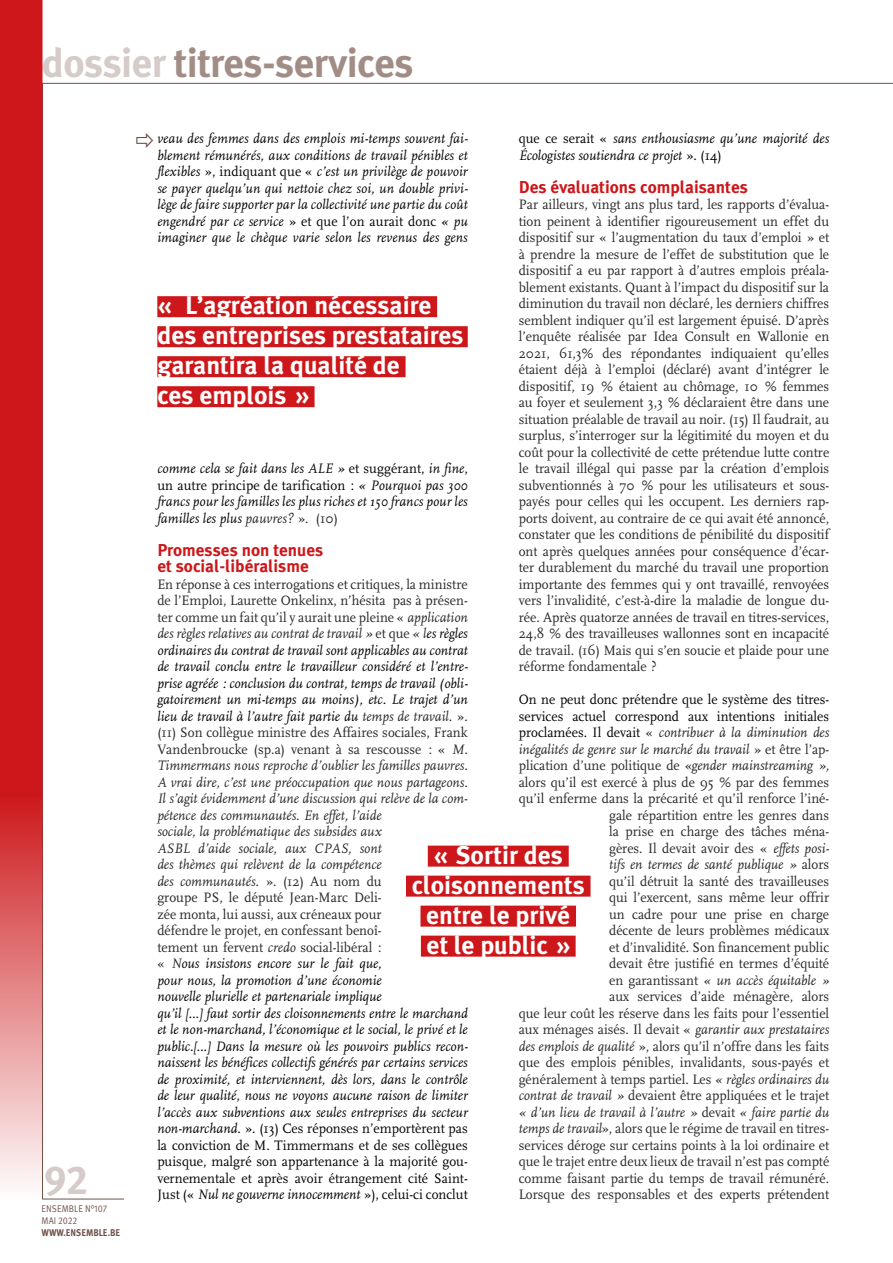
<style>
.page{position:relative;width:893px;height:1263px;background:#fff}
.page>*{position:absolute;margin:0;border:0;box-sizing:border-box;transform-origin:0 0}
.t1{font:700 40.5px "Meta Plus";letter-spacing:-.015em;color:#a28d86}
.t2{font:40.5px "Meta Plus Bold Caps";color:#d5cbc9}
.t3{font:700 25.5px/30px "Meta Plus";color:#fff}
.t4{font:700 17.25px/16.5px "Meta Plus";color:#cd171a}
.t5{font:14.25px/16.5px "FF Scala";color:#272727;text-align:justify;scale:.95 1}
.t6{font:italic 14.25px/16.5px "FF Scala";letter-spacing:.005em;color:#000;text-align:justify;scale:.95 1}
.t7{font:9.75px/12px "Meta Pro";letter-spacing:.01em;color:#6f524b;scale:.9 1}
.t8{font:700 9.75px "Meta Plus";color:#6f524b;scale:.9 1}
.s1{color:#d5cbc9}
.s2{font-style:normal}
.s3{color:#000}
.s4{font-style:italic}
.s5{color:#272727}
.s6{font-style:normal;color:#272727}
</style>
<div class="page">
<svg style="left:0;top:0;width:43px;height:1199px;background:#d33d40"></svg>
<div style="left:157px;top:296px;width:280px;height:21px;background:#cd171a"></div>
<div style="left:157px;top:326px;width:311px;height:21px;background:#cd171a"></div>
<div style="left:157px;top:356px;width:249px;height:21px;background:#cd171a"></div>
<div style="left:157px;top:386px;width:158px;height:21px;background:#cd171a"></div>
<div style="left:428px;top:846px;width:141px;height:21px;background:#cd171a"></div>
<div style="left:406px;top:876px;width:184px;height:21px;background:#cd171a"></div>
<div style="left:420px;top:906px;width:156px;height:21px;background:#cd171a"></div>
<div style="left:421px;top:936px;width:155px;height:21px;background:#cd171a"></div>
<h1 class="t1" style="left:42px;top:39px;width:373px"><span class="s1">dossier</span> titres-services</h1>
<h1 class="t2" style="left:45px;top:1156px;width:45px">92</h1>
<p class="t7" style="left:42px;top:1203px;width:75px">ENSEMBLE N°107<br>MAI 2022</p>
<p class="t8" style="left:41px;top:1227px;width:89px">www.ensemble.be</p>
<p class="t6" style="left:157px;top:131px;width:328px">veau des femmes dans des emplois mi-temps souvent fai&shy;blement rémunérés, aux conditions de travail pénibles et flexibles <span class="s2">», indiquant que «</span> c’est un privilège de pouvoir se payer quelqu’un qui nettoie chez soi, un double privi&shy;lège de faire supporter par la collectivité une partie du coût engendré par ce service <span class="s2">» et que l’on aurait donc</span> « pu imaginer que le chèque varie selon les revenus des gens</p>
<p class="t6" style="left:519px;top:131px;width:328px"><span class="s2">que ce serait «</span> sans enthousiasme qu’une majorité des<br>Écologistes soutiendra ce projet <span class="s2">». (14)</span></p>
<p class="t4" style="left:519px;top:178px;width:231px">Des évaluations complaisantes</p>
<p class="t5" style="left:519px;top:196px;width:328px">Par ailleurs, vingt ans plus tard, les rapports d’évalua&shy;tion peinent à identifier rigoureusement un effet du dispositif sur « l’augmentation du taux d’emploi » et à prendre la mesure de l’effet de substitution que le dispositif a eu par rapport à d’autres emplois préala&shy;blement existants. Quant à l’impact du dispositif sur la diminution du travail non déclaré, les derniers chiffres semblent indiquer qu’il est largement épuisé. D’après l’enquête réalisée par Idea Consult en Wallonie en 2021, 61,3% des répondantes indiquaient qu’elles étaient déjà à l’emploi (déclaré) avant d’intégrer le dispositif, 19 % étaient au chômage, 10 % femmes au foyer et seulement 3,3 % déclaraient être dans une situation préalable de travail au noir. (15) Il faudrait, au surplus, s’interroger sur la légitimité du moyen et du coût pour la collectivité de cette prétendue lutte contre le travail illégal qui passe par la création d’emplois subventionnés à 70 % pour les utilisateurs et sous&shy;payés pour celles qui les occupent. Les derniers rap&shy;ports doivent, au contraire de ce qui avait été annoncé, constater que les conditions de pénibilité du dispositif ont après quelques années pour conséquence d’écar&shy;ter durablement du marché du travail une proportion importante des femmes qui y ont travaillé, renvoyées vers l’invalidité, c’est-à-dire la maladie de longue du&shy;rée. Après quatorze années de travail en titres-services, 24,8 % des travailleuses wallonnes sont en incapacité de travail. (16) Mais qui s’en soucie et plaide pour une réforme fondamentale ?</p>
<p class="t5" style="left:519px;top:691px;width:328px;text-align:right"><span class="s3">On ne peut donc prétendre que le système des titres&shy;services actuel correspond aux intentions initiales proclamées. Il devait</span> « <span class="s4">contribuer à la diminution des inégalités de genre sur le marché du travail</span> » et être l’ap&shy;plication d’une politique de «<span class="s4">gender mainstreaming », </span>alors qu’il est exercé à plus de 95 % par des femmes qu’il enferme dans la précarité et qu’il renforce l’iné&shy;gale répartition entre les genres dans<br>la prise en charge des tâches ména-<br>gères. Il devait avoir des « <span class="s4">effets posi-<br>tifs en termes de santé publique »</span> alors<br>qu’il détruit la santé des travailleuses<br>qui l’exercent, sans même leur offrir<br>un cadre pour une prise en charge<br>décente de leurs problèmes médicaux<br>et d’invalidité. Son financement public<br>devait être justifié en termes d’équité<br>en garantissant <span class="s4">« un accès équitable »<br></span>aux services d’aide ménagère, alors<br>que leur coût les réserve dans les faits pour l’essentiel aux ménages aisés. Il devait « <span class="s4">garantir aux prestataires des emplois de qualité</span> », alors qu’il n’offre dans les faits que des emplois pénibles, invalidants, sous-payés et généralement à temps partiel. Les <span class="s4">« règles ordinaires du contrat de travail »</span> devaient être appliquées et le trajet <span class="s4">« d’un lieu de travail à l’autre »</span> devait <span class="s4">« faire partie du temps de travail</span>», alors que le régime de travail en titres&shy;services déroge sur certains points à la loi ordinaire et que le trajet entre deux lieux de travail n’est pas compté comme faisant partie du temps de travail rémunéré.<br>Lorsque des responsables et des experts prétendent</p>
<h2 class="t3" style="left:157px;top:290px;width:308px">« L’agréation nécessaire des entreprises prestataires garantira la qualité de<br>ces emplois »</h2>
<p class="t6" style="left:157px;top:461px;width:328px">comme cela se fait dans les ALE » <span class="s2">et suggérant,</span> in fine<span class="s2">, un autre principe de tarification :</span> « Pourquoi pas 300 francs pour les familles les plus riches et 150 francs pour les familles les plus <span class="s5">pauvres?</span> <span class="s6">». (10)</span></p>
<p class="t4" style="left:157px;top:541px;width:168px">Promesses non tenues et social-libéralisme</p>
<p class="t6" style="left:157px;top:576px;width:328px;text-align:left"><span class="s6">En réponse à ces interrogations et critiques, la ministre de l’Emploi, Laurette Onkelinx, n’hésita pas à présen&shy;ter comme un fait qu’il y aurait une pleine «</span> <span class="s5">application des règles relatives au contrat de travail »</span> <span class="s6">et que</span> <span class="s5">« l</span>es règles ordinaires du contrat de travail sont applicables au contrat de travail conclu entre le travailleur considéré et l’entre&shy;prise agréée : conclusion du contrat, temps de travail (obli&shy;gatoirement un mi-temps au moins), etc. Le trajet d’un lieu de travail à l’autre fait partie du <span class="s5">temps de travail.</span> <span class="s6">». (11) Son collègue ministre des Affaires sociales, Frank Vandenbroucke (sp.a) venant à sa rescousse : «</span> <span class="s5">M.<br>Timmermans nous reproche d’oublier les familles pauvres.<br>A vrai dire, c’est une préoccupation que nous partageons.<br>Il s’agit évidemment d’une discussion qui relève de la com&shy;pétence des communautés. En effet, l’aide<br>sociale, la problématique des subsides aux<br>ASBL d’aide sociale, aux CPAS, sont<br>des thèmes qui relèvent de la compétence<br>des communautés.</span> <span class="s6">». (12) Au nom du<br>groupe PS, le député Jean-Marc Deli-<br>zée monta, lui aussi, aux créneaux pour<br>défendre le projet, en confessant benoî-<br>tement un fervent</span> <span class="s5">credo</span> <span class="s6">social-libéral :<br>«</span> <span class="s5">N</span>ous insistons encore sur le fait que,<br>pour nous, la promotion d’une économie<br>nouvelle plurielle et partenariale implique<br>qu’il […] faut sortir des cloisonnements entre le marchand et le non-marchand, l’économique et le social, le privé et le public.[…] Dans la mesure où les pouvoirs publics recon&shy;naissent les bénéfices collectifs générés par certains services de proximité, et interviennent, dès lors, dans le contrôle de leur qualité, nous ne voyons aucune raison de limiter l’accès aux subventions aux seules entreprises du secteur non-marchand<span class="s2">. ». (13) Ces réponses n’emportèrent pas la conviction de M. Timmermans et de ses collègues puisque, malgré son appartenance à la majorité gou&shy;vernementale et après avoir étrangement cité Saint-Just («</span> Nul ne gouverne innocemment <span class="s2">»), celui-ci conclut</span></p>
<h2 class="t3" style="left:412px;top:840px;width:175px;text-align:center">« Sortir des cloisonnements entre le privé<br>et le public »</h2>
</div>
